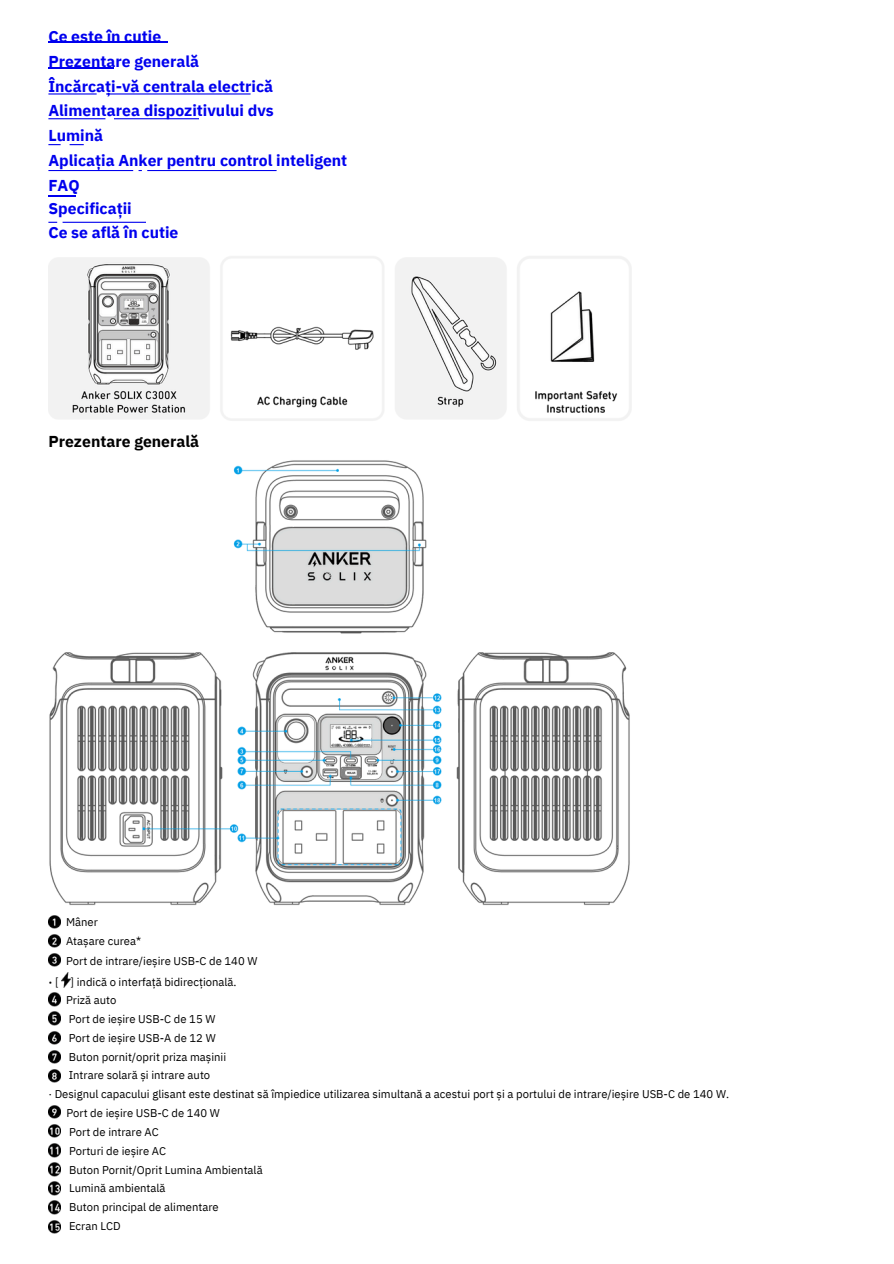
<style>
.page{position:relative;width:894px;height:1264px;background:#fff}
.page>*{position:absolute;margin:0;border:0;box-sizing:border-box;transform-origin:0 0}
.t1{font:700 15.75px/24.5px "IBM Plex Sans";color:#00e}
.t2{font:700 15.75px "IBM Plex Sans";color:#000}
.t3{font:11.25px "IBM Plex Sans";color:#000}
.t4{font:700 11.25px "IBM Plex Sans";color:#000}
.s1{font-weight:400}
</style>
<div class="page">
<svg style="left:48px;top:170px;width:228px;height:1px"></svg>
<svg style="left:48px;top:93px;width:202px;height:1px"></svg>
<svg style="left:48px;top:118px;width:151px;height:1px"></svg>
<hr style="left:48px;top:42px;width:120px;height:1px;background:#00e">
<svg style="left:48px;top:222px;width:98px;height:1px"></svg>
<hr style="left:48px;top:68px;width:66px;height:1px;background:#00e">
<svg style="left:48px;top:144px;width:36px;height:1px"></svg>
<svg style="left:48px;top:196px;width:28px;height:1px"></svg>
<img style="left:48px;top:256px;width:583px;height:165px">
<img style="left:49px;top:460px;width:581px;height:445px">
<svg style="left:48px;top:915px;width:13px;height:13px"></svg>
<svg style="left:48px;top:934px;width:13px;height:13px"></svg>
<svg style="left:48px;top:953px;width:13px;height:13px"></svg>
<img style="left:62px;top:972px;width:9px;height:15px">
<img style="left:48px;top:992px;width:13px;height:14px">
<img style="left:48px;top:1011px;width:13px;height:14px">
<img style="left:48px;top:1031px;width:13px;height:13px">
<svg style="left:48px;top:1050px;width:13px;height:13px"></svg>
<svg style="left:48px;top:1069px;width:13px;height:13px"></svg>
<svg style="left:48px;top:1105px;width:13px;height:13px"></svg>
<svg style="left:48px;top:1124px;width:13px;height:13px"></svg>
<svg style="left:48px;top:1143px;width:13px;height:13px"></svg>
<img style="left:48px;top:1162px;width:13px;height:14px">
<img style="left:48px;top:1181px;width:13px;height:14px">
<img style="left:48px;top:1200px;width:13px;height:14px">
<svg style="left:48px;top:1220px;width:13px;height:13px"></svg>
<p class="t1" style="left:48px;top:24px;width:300px">Ce este în cutie<br>Prezentare generală<br>Încărcați-vă centrala electrică<br>Alimentarea dispozitivului dvs<br>Lumină<br>Aplicația Anker pentru control inteligent<br>FAQ<br>Specificații<br>Ce se află în cutie</p>
<p class="t2" style="left:48px;top:430px;width:152px">Prezentare generală</p>
<p class="t3" style="left:66px;top:914px;width:33px">Mâner</p>
<p class="t3" style="left:66px;top:933px;width:77px">Atașare curea*</p>
<p class="t3" style="left:66px;top:953px;width:193px">Port de intrare/ieșire USB-C de 140 W</p>
<p class="t4" style="left:48px;top:974px;width:12px">·<span class="s1">[</span></p>
<p class="t3" style="left:71px;top:974px;width:167px">] indică o interfață bidirecțională.</p>
<p class="t3" style="left:66px;top:992px;width:52px">Priză auto</p>
<p class="t3" style="left:69px;top:1011px;width:148px">Port de ieșire USB-C de 15 W</p>
<p class="t3" style="left:69px;top:1030px;width:148px">Port de ieșire USB-A de 12 W</p>
<p class="t3" style="left:69px;top:1049px;width:159px">Buton pornit/oprit priza mașinii</p>
<p class="t3" style="left:69px;top:1067px;width:143px">Intrare solară și intrare auto</p>
<p class="t3" style="left:48px;top:1086px;width:682px">· Designul capacului glisant este destinat să împiedice utilizarea simultană a acestui port și a portului de intrare/ieșire USB-C de 140 W.</p>
<p class="t3" style="left:66px;top:1105px;width:155px">Port de ieșire USB-C de 140 W</p>
<p class="t3" style="left:69px;top:1124px;width:91px">Port de intrare AC</p>
<p class="t3" style="left:69px;top:1143px;width:98px">Porturi de ieșire AC</p>
<p class="t3" style="left:69px;top:1161px;width:195px">Buton Pornit/Oprit Lumina Ambientală</p>
<p class="t3" style="left:69px;top:1180px;width:98px">Lumină ambientală</p>
<p class="t3" style="left:69px;top:1199px;width:151px">Buton principal de alimentare</p>
<p class="t3" style="left:69px;top:1218px;width:53px">Ecran LCD</p>
</div>
